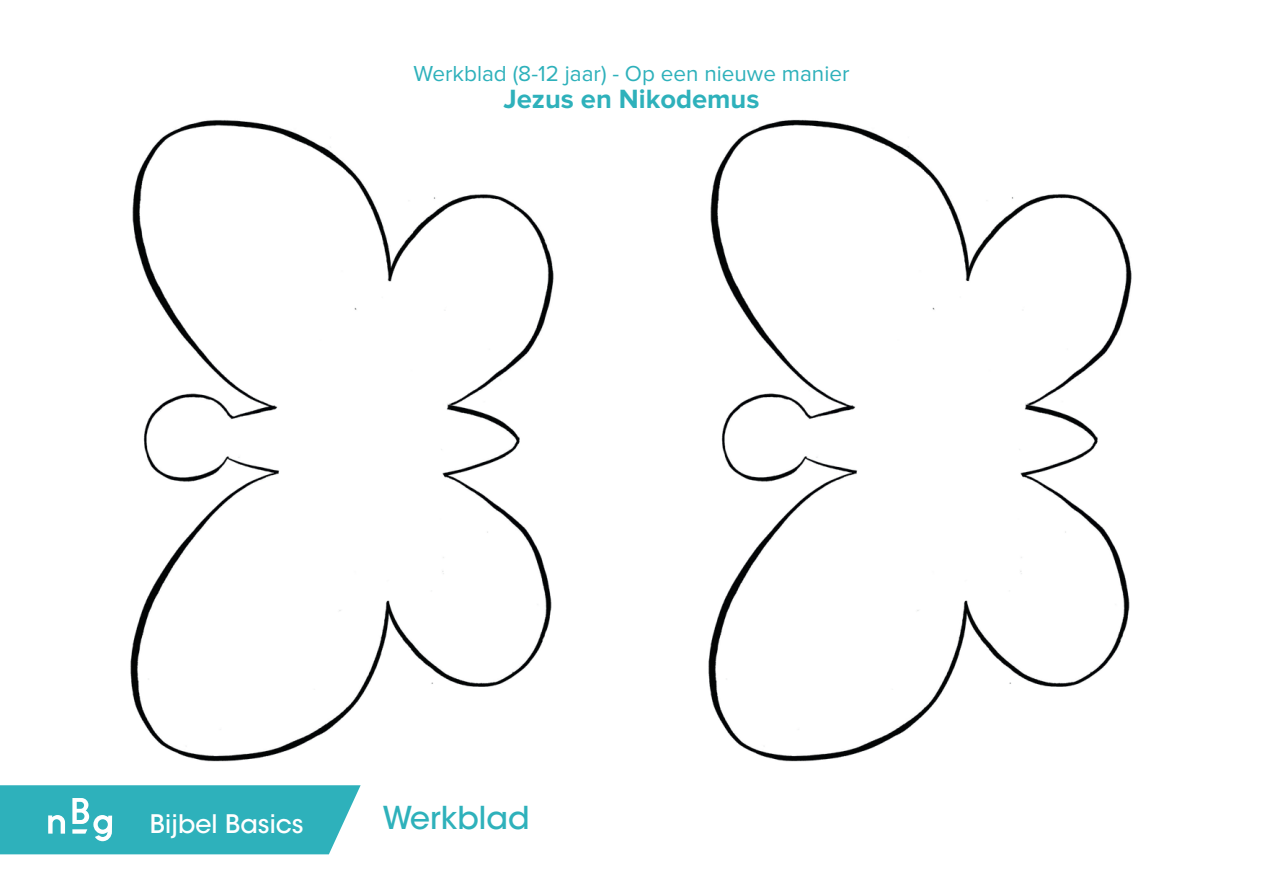
<style>
.page{position:relative;width:1263px;height:893px;background:#fff}
.page>*{position:absolute;margin:0;border:0;box-sizing:border-box;transform-origin:0 0}
.t1{font:500 31.35px "ITC Avant Garde Std";color:#2eb1bb}
.t2{font:700 27.3px "Proxima Nova";color:#2eb1bb}
.t3{font:500 25.35px "ITC Avant Garde Std";color:#fff}
.t4{font:22.5px "Proxima Nova";color:#2eb1bb}
</style>
<div class="page">
<svg style="left:0;top:785px;width:361px;height:69px"></svg>
<img style="left:130px;top:120px;width:424px;height:642px">
<img style="left:708px;top:119px;width:424px;height:643px">
<p class="t4" style="left:413px;top:60px;width:437px">Werkblad (8-12 jaar) - Op een nieuwe manier</p>
<p class="t2" style="left:503px;top:83px;width:257px">Jezus en Nikodemus</p>
<p class="t3" style="left:150px;top:808px;width:155px">Bijbel Basics</p>
<h1 class="t1" style="left:383px;top:798px;width:149px">Werkblad</h1>
</div>
